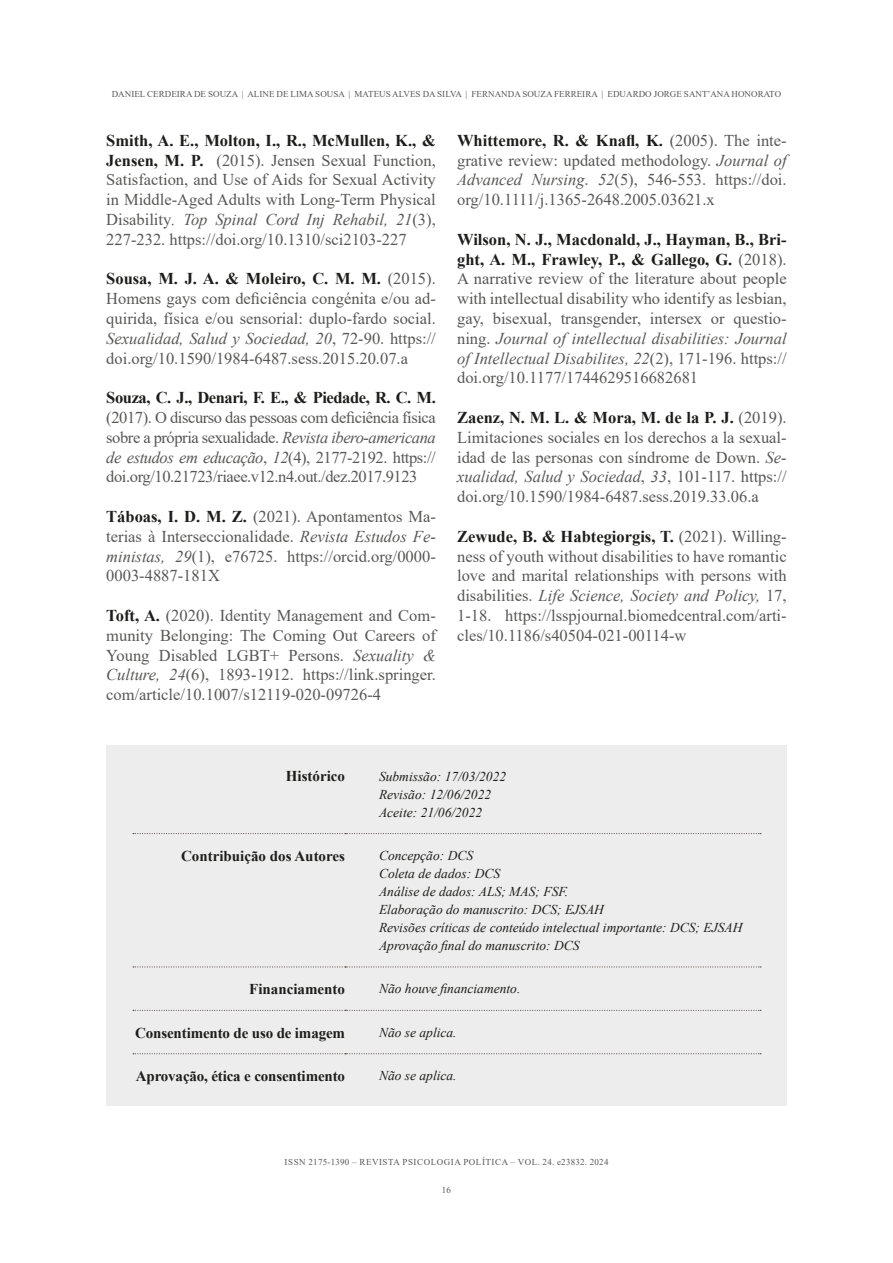
<style>
.page{position:relative;width:893px;height:1263px;background:#fff}
.page>*{position:absolute;margin:0;border:0;box-sizing:border-box;transform-origin:0 0}
.Referências{font:16.5px/19.8px "Times New Roman";color:#575756;text-align:justify}
.Recebido_e_Aprovado{font:700 15px "Times New Roman";letter-spacing:-.01em;color:#1d1d1b}
.Recebido_e_Aprovado-2{font:italic 13.5px "Times New Roman";color:#1d1d1b}
.t1{font:9px "Times New Roman";letter-spacing:.005em;color:#575756}
.t2{font:9px "Times New Roman";letter-spacing:.06em;color:#575756}
.s1{font-weight:700;color:#1d1d1b}
.s2{font-style:italic}
</style>
<div class="page">
<div style="left:106px;top:746px;width:681px;height:360px;background:#ededed"></div>
<svg style="left:133px;top:833px;width:628px;height:1px"></svg>
<svg style="left:133px;top:966px;width:628px;height:1px"></svg>
<svg style="left:133px;top:1010px;width:628px;height:1px"></svg>
<svg style="left:133px;top:1053px;width:628px;height:1px"></svg>
<p class="t1" style="left:112px;top:88px;width:671px">DANIEL CERDEIRA DE SOUZA | ALINE DE LIMA SOUSA | MATEUS ALVES DA SILVA | FERNANDA SOUZA FERREIRA | EDUARDO JORGE SANT’ANA HONORATO</p>
<p class="Referências" style="left:106px;top:130px;width:331px"><span class="s1">Smith, A. E., Molton, I., R., McMullen, K., &amp; Jensen, M. P.</span> (2015). Jensen Sexual Function, Satisfaction, and Use of Aids for Sexual Activity in Middle-Aged Adults with Long-Term Physical Disability<span class="s2">. Top Spinal Cord Inj Rehabil, 21</span>(3), 227-232. https://doi.org/10.1310/sci2103-227</p>
<p class="Referências" style="left:106px;top:268px;width:331px"><span class="s1">Sousa, M. J. A. &amp; Moleiro, C. M. M.</span> (2015).<br>Homens gays com deficiência congénita e/ou ad&shy;quirida, física e/ou sensorial: duplo-fardo social.<br><span class="s2">Sexualidad, Salud y Sociedad, 20</span>, 72-90. https:// doi.org/10.1590/1984-6487.sess.2015.20.07.a</p>
<p class="Referências" style="left:106px;top:387px;width:331px"><span class="s1">Souza, C. J., Denari, F. E., &amp; Piedade, R. C. M. </span>(2017). O discurso das pessoas com deficiência física sobre a própria sexualidade. <span class="s2">Revista ibero-americana de estudos em educação</span>, <span class="s2">12</span>(4), 2177-2192. https:// doi.org/10.21723/riaee.v12.n4.out./dez.2017.9123</p>
<p class="Referências" style="left:106px;top:506px;width:331px"><span class="s1">Táboas, I. D. M. Z.</span> (2021). Apontamentos Ma&shy;terias à Interseccionalidade. <span class="s2">Revista Estudos Fe&shy;ministas, 29</span>(1), e76725. https://orcid.org/0000- 0003-4887-181X</p>
<p class="Referências" style="left:106px;top:605px;width:331px"><span class="s1">Toft, A.</span> (2020). Identity Management and Com&shy;munity Belonging: The Coming Out Careers of Young Disabled LGBT+ Persons. <span class="s2">Sexuality &amp; Culture, 24</span>(6), 1893-1912. https://link.springer. com/article/10.1007/s12119-020-09726-4</p>
<p class="Referências" style="left:457px;top:130px;width:331px"><span class="s1">Whittemore, R. &amp; Knafl, K.</span> (2005). The inte&shy;grative review: updated methodology. <span class="s2">Journal of Advanced Nursing</span>. <span class="s2">52</span>(5), 546-553. https://doi. org/10.1111/j.1365-2648.2005.03621.x</p>
<p class="Referências" style="left:457px;top:229px;width:331px"><span class="s1">Wilson, N. J., Macdonald, J., Hayman, B., Bri&shy;ght, A. M., Frawley, P., &amp; Gallego, G.</span> (2018).<br>A narrative review of the literature about people with intellectual disability who identify as lesbian, gay, bisexual, transgender, intersex or questio&shy;ning. <span class="s2">Journal of intellectual disabilities: Journal of Intellectual Disabilites, 22</span>(2), 171-196. https:// doi.org/10.1177/1744629516682681</p>
<p class="Referências" style="left:457px;top:407px;width:331px"><span class="s1">Zaenz, N. M. L. &amp; Mora, M. de la P. J.</span> (2019).<br>Limitaciones sociales en los derechos a la sexual&shy;idad de las personas con síndrome de Down. <span class="s2">Se&shy;xualidad, Salud y Sociedad</span>, <span class="s2">33</span>, 101-117. https:// doi.org/10.1590/1984-6487.sess.2019.33.06.a</p>
<p class="Referências" style="left:457px;top:526px;width:331px"><span class="s1">Zewude, B. &amp; Habtegiorgis, T.</span> (2021). Willing&shy;ness of youth without disabilities to have romantic love and marital relationships with persons with disabilities. <span class="s2">Life Science, Society and Policy,</span> 17, 1-18. https://lsspjournal.biomedcentral.com/arti&shy;cles/10.1186/s40504-021-00114-w</p>
<p class="Recebido_e_Aprovado" style="left:286px;top:765px;width:61px">Histórico</p>
<p class="Recebido_e_Aprovado-2" style="left:379px;top:767px;width:129px">Submissão: 17/03/2022</p>
<p class="Recebido_e_Aprovado-2" style="left:379px;top:785px;width:114px">Revisão: 12/06/2022</p>
<p class="Recebido_e_Aprovado-2" style="left:379px;top:803px;width:105px">Aceite: 21/06/2022</p>
<p class="Recebido_e_Aprovado" style="left:181px;top:845px;width:165px">Contribuição dos Autores</p>
<p class="Recebido_e_Aprovado-2" style="left:379px;top:846px;width:96px">Concepção: DCS</p>
<p class="Recebido_e_Aprovado-2" style="left:379px;top:864px;width:123px">Coleta de dados: DCS</p>
<p class="Recebido_e_Aprovado-2" style="left:379px;top:882px;width:191px">Análise de dados: ALS; MAS; FSF.</p>
<p class="Recebido_e_Aprovado-2" style="left:379px;top:900px;width:226px">Elaboração do manuscrito: DCS; EJSAH</p>
<p class="Recebido_e_Aprovado-2" style="left:379px;top:918px;width:365px">Revisões críticas de conteúdo intelectual importante: DCS; EJSAH</p>
<p class="Recebido_e_Aprovado-2" style="left:379px;top:936px;width:202px">Aprovação final do manuscrito: DCS</p>
<p class="Recebido_e_Aprovado" style="left:249px;top:978px;width:97px">Financiamento</p>
<p class="Recebido_e_Aprovado-2" style="left:379px;top:979px;width:143px">Não houve financiamento.</p>
<p class="Recebido_e_Aprovado" style="left:135px;top:1022px;width:211px">Consentimento de uso de imagem</p>
<p class="Recebido_e_Aprovado-2" style="left:379px;top:1023px;width:79px">Não se aplica.</p>
<p class="Recebido_e_Aprovado" style="left:136px;top:1065px;width:211px">Aprovação, ética e consentimento</p>
<p class="Recebido_e_Aprovado-2" style="left:379px;top:1066px;width:79px">Não se aplica.</p>
<p class="t2" style="left:285px;top:1156px;width:325px">ISSN 2175-1390 – REVISTA PSICOLOGIA POLÍTICA – VOL. 24. e23832. 2024</p>
<p class="t1" style="left:442px;top:1183px;width:11px">16</p>
</div>
